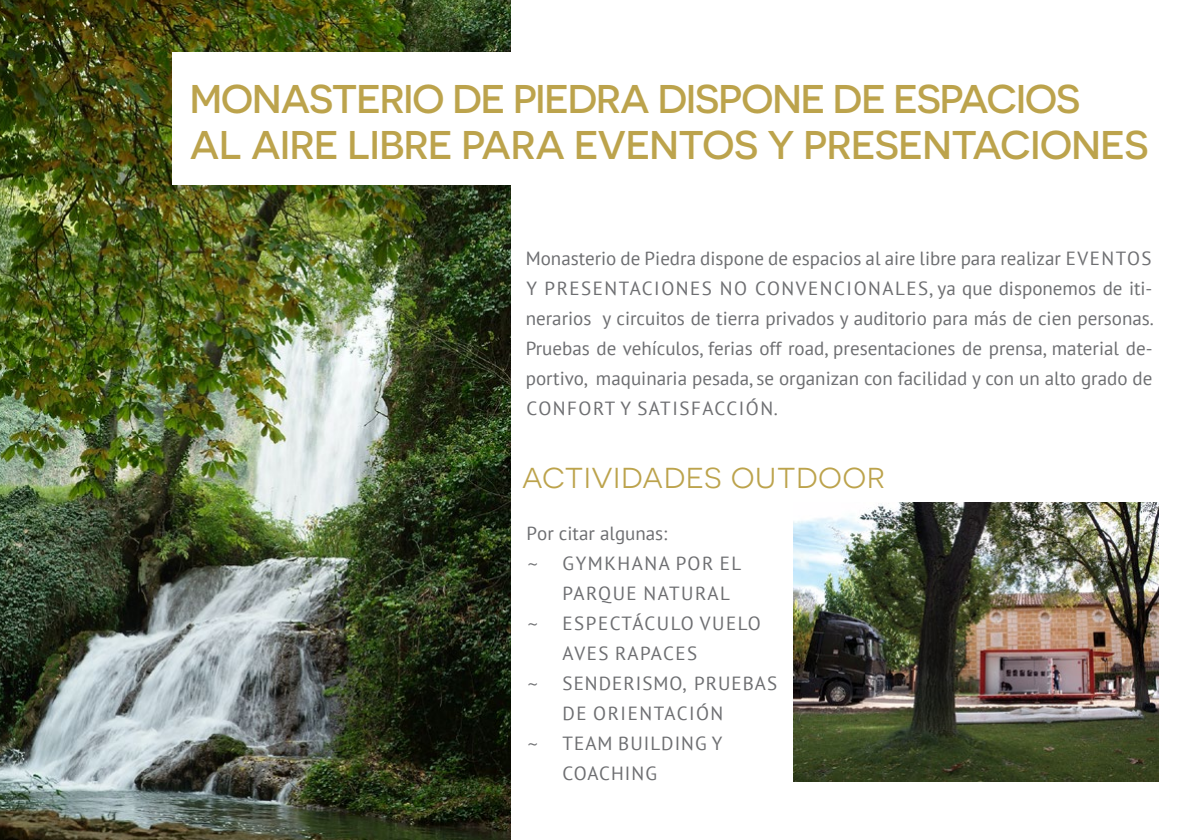
<style>
.page{position:relative;width:1191px;height:840px;background:#fff}
.page>*{position:absolute;margin:0;border:0;box-sizing:border-box;transform-origin:0 0}
.t1{font:500 40px "Novecentosanswide";letter-spacing:-.025em;color:#bca34c}
.t2{font:36px "Novecentosanswide";color:#bca34c}
.t3{font:19px/30px "PT Sans";letter-spacing:.055em;color:#6d6e71;text-align:justify}
.t4{font:19px "PT Sans";letter-spacing:.08em;color:#6d6e71}
.s1{font-family:"Avenir"}
</style>
<div class="page">
<img style="left:0;top:0;width:510px;height:839px">
<div style="left:172px;top:52px;width:986px;height:133px;background:#fff"></div>
<img style="left:794px;top:502px;width:364px;height:279px">
<h1 class="t1" style="left:190px;top:75px;width:492px">MONASTERIO DE PIEDRA DISPONE</h1>
<h1 class="t1" style="left:833px;top:75px;width:85px">DE ESPACIOS</h1>
<h1 class="t1" style="left:190px;top:121px;width:84px">AL AIRE</h1>
<h1 class="t1" style="left:347px;top:121px;width:141px">LIBRE PARA</h1>
<h1 class="t1" style="left:574px;top:121px;width:79px">EVENTOS</h1>
<h1 class="t1" style="left:767px;top:121px;width:62px">Y PRESENTACIONES</h1>
<p class="t3" style="left:526px;top:242px;width:629px">Monasterio de Piedra dispone de espacios al aire libre para realizar eve ntos y presentaciones no convencionales, ya que disponemos de iti&shy;nerarios y circuitos de tierra privados y auditorio para más de cien personas.<br>Pruebas de vehículos, ferias off road, presentaciones de prensa, material de&shy;portivo, maquinaria pesada, se organizan con facilidad y con un alto grado de confort y satisfacción.</p>
<h2 class="t2" style="left:522px;top:454px;width:365px">actividades outdoor</h2>
<p class="t3" style="left:526px;top:517px;width:142px">Por citar algunas:</p>
<p class="t3" style="left:526px;top:547px;width:216px"><span class="s1">~</span> Gymkhana por el</p>
<p class="t4" style="left:562px;top:580px;width:169px">Parque Natural</p>
<p class="t3" style="left:526px;top:607px;width:72px"><span class="s1">~</span> Espect</p>
<p class="t4" style="left:632px;top:610px;width:130px">áculo vuelo</p>
<p class="t3" style="left:562px;top:637px;width:136px">aves rapace s</p>
<p class="t3" style="left:526px;top:667px;width:252px"><span class="s1">~</span> senderismo, pruebas</p>
<p class="t4" style="left:562px;top:700px;width:162px">de orientación</p>
<p class="t3" style="left:526px;top:727px;width:197px"><span class="s1">~</span> Team building y</p>
<p class="t3" style="left:562px;top:757px;width:96px">coach ing</p>
</div>
